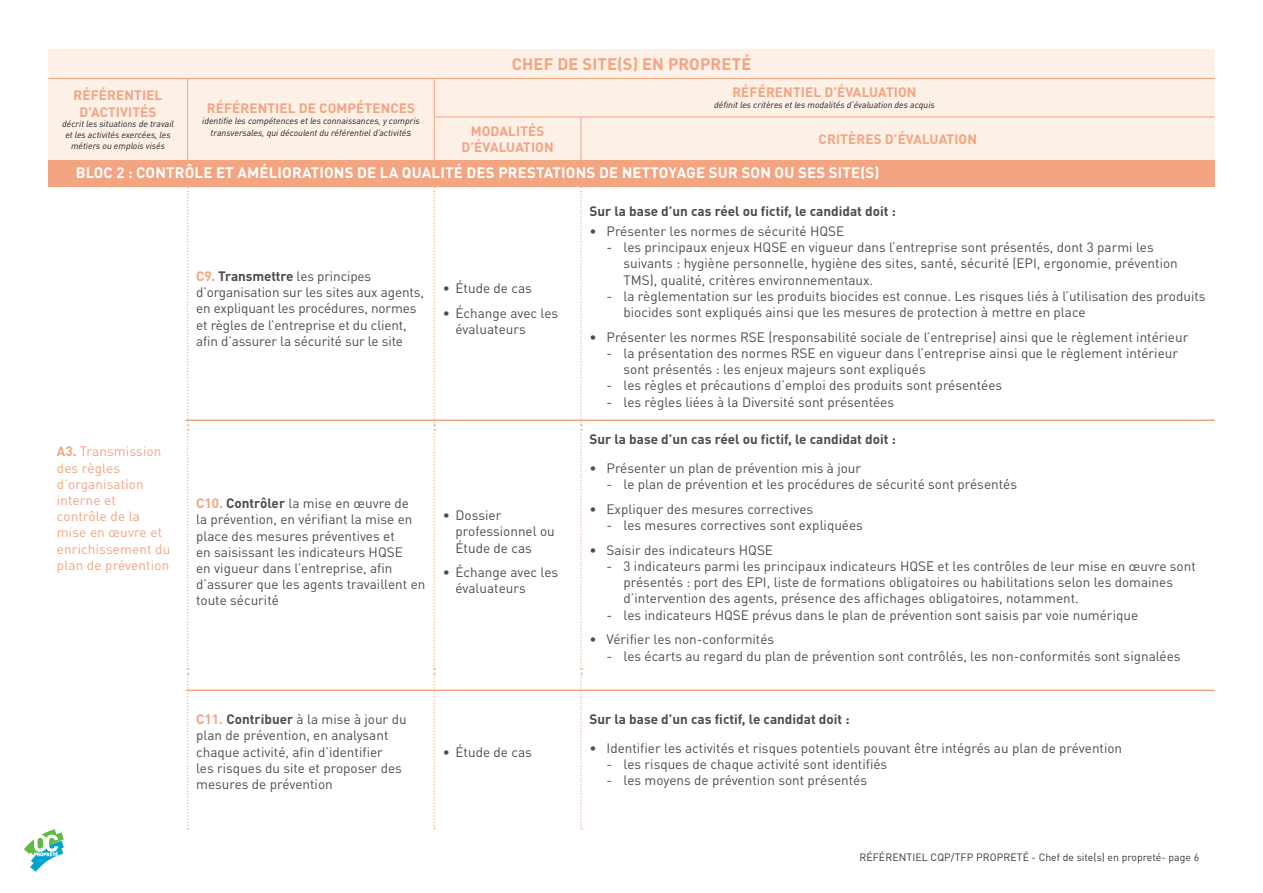
<style>
.page{position:relative;width:1263px;height:893px;background:#fff}
.page>*{position:absolute;margin:0;border:0;box-sizing:border-box;transform-origin:0 0}
.t1{font:700 16.5px "DIN Pro";letter-spacing:.01em;color:#f3a481}
.t2{font:700 15px "DIN Pro";letter-spacing:.01em;color:#fff}
.t3{font:13.5px/16.2px "DIN Pro";color:#4b4c4d}
.t4{font:700 13.5px "DIN Pro";color:#4b4c4d}
.t5{font:700 13.5px "DIN Pro";letter-spacing:.01em;color:#f3a481}
.t6{font:13.5px/16.2px "DIN Pro";letter-spacing:.01em;color:#f3a481}
.t7{font:10.5px "DIN Pro";letter-spacing:.005em;color:#3b3532}
.t8{font:italic 9px/10.8px "DIN Pro";color:#231f20;text-align:center}
.s1{font-size:10.5px}
.s2{font-weight:700;color:#f3a481}
.s3{font-weight:700}
</style>
<div class="page">
<svg style="left:24px;top:829px;width:40px;height:43px"></svg>
<div style="left:48px;top:49px;width:1166px;height:111px;background:#fcf0e7"></div>
<div style="left:48px;top:160px;width:1166px;height:27px;background:#f3a481"></div>
<svg style="left:187px;top:187px;width:2px;height:642px"></svg>
<svg style="left:433px;top:187px;width:2px;height:642px"></svg>
<svg style="left:580px;top:187px;width:2px;height:642px"></svg>
<hr style="left:581px;top:117px;width:1px;height:43px;background:#f3a481">
<hr style="left:48px;top:78px;width:140px;height:1px;background:#f3a481">
<hr style="left:188px;top:78px;width:246px;height:1px;background:#f3a481">
<hr style="left:187px;top:79px;width:1px;height:38px;background:#f3a481">
<hr style="left:187px;top:117px;width:1px;height:43px;background:#f3a481">
<hr style="left:434px;top:117px;width:1px;height:43px;background:#f3a481">
<hr style="left:434px;top:78px;width:147px;height:1px;background:#f3a481">
<hr style="left:434px;top:79px;width:1px;height:38px;background:#f3a481">
<hr style="left:581px;top:78px;width:633px;height:1px;background:#f3a481">
<hr style="left:434px;top:117px;width:147px;height:1px;background:#f3a481">
<hr style="left:581px;top:117px;width:633px;height:1px;background:#f3a481">
<hr style="left:186px;top:419px;width:1028px;height:2px;background:#f3a481">
<hr style="left:186px;top:690px;width:1028px;height:1px;background:#f3a481">
<p class="t1" style="left:512px;top:50px;width:241px">CHEF DE SITE(S) EN PROPRETÉ</p>
<p class="t5" style="left:732px;top:81px;width:186px">RÉFÉRENTIEL D’ÉVALUATION</p>
<p class="t8" style="left:714px;top:99px;width:222px">définit les critères et les modalités d’évaluation des acquis</p>
<p class="t5" style="left:74px;top:84px;width:90px">RÉFÉRENTIEL</p>
<p class="t5" style="left:79px;top:100px;width:79px">D’ACTIVITÉS</p>
<p class="t8" style="left:62px;top:118px;width:113px">décrit les situations de travail et les activités exercées, les métiers ou emplois visés</p>
<p class="t5" style="left:207px;top:97px;width:210px">RÉFÉRENTIEL DE COMPÉTENCES</p>
<p class="t8" style="left:202px;top:113px;width:219px;line-height:12.6px">identifie les compétences et les connaissances, y compris transversales, qui découlent du référentiel d’activité<span class="s1">s</span></p>
<p class="t5" style="left:471px;top:120px;width:75px">MODALITÉS</p>
<p class="t5" style="left:462px;top:136px;width:94px">D’ÉVALUATION</p>
<p class="t5" style="left:818px;top:128px;width:160px">CRITÈRES D’ÉVALUATION</p>
<p class="t2" style="left:76px;top:160px;width:805px">BLOC 2 : CONTRÔLE ET AMÉLIORATIONS DE LA QUALITÉ DES PRESTATIONS DE NETTOYAGE SUR SON OU SES SITE(S)</p>
<p class="t3" style="left:196px;top:267px;width:229px"><span class="s2">C9.</span> <span class="s3">Transmettre</span> les principes d’organisation sur les sites aux agents, en expliquant les procédures, normes et règles de l’entreprise et du client, afin d’assurer la sécurité sur le site</p>
<p class="t3" style="left:443px;top:279px;width:91px">• Étude de cas</p>
<p class="t3" style="left:456px;top:303px;width:104px;text-indent:-13px">• Échange avec les évaluateurs</p>
<p class="t6" style="left:57px;top:442px;width:115px"><span class="s3">A3.</span> Transmission des règles d’organisation interne et<br>contrôle de la mise en œuvre et enrichissement du plan de prévention</p>
<p class="t3" style="left:196px;top:494px;width:231px"><span class="s2">C10.</span> <span class="s3">Contrôler</span> la mise en œuvre de<br>la prévention, en vérifiant la mise en place des mesures préventives et<br>en saisissant les indicateurs HQSE<br>en vigueur dans l’entreprise, afin d’assurer que les agents travaillent en toute sécurité</p>
<p class="t3" style="left:456px;top:506px;width:101px;text-indent:-13px">• Dossier professionnel ou<br>Étude de cas</p>
<p class="t3" style="left:456px;top:563px;width:104px;text-indent:-13px">• Échange avec les évaluateurs</p>
<p class="t3" style="left:196px;top:710px;width:212px"><span class="s2">C11.</span> <span class="s3">Contribuer</span> à la mise à jour du plan de prévention, en analysant chaque activité, afin d’identifier<br>les risques du site et proposer des mesures de prévention</p>
<p class="t3" style="left:443px;top:742px;width:91px">• Étude de cas</p>
<p class="t4" style="left:589px;top:199px;width:308px">Sur la base d’un cas réel ou fictif, le candidat doit :</p>
<p class="t3" style="left:589px;top:222px;width:256px">• Présenter les normes de sécurité HQSE</p>
<p class="t3" style="left:623px;top:238px;width:556px;text-indent:-17px">- les principaux enjeux HQSE en vigueur dans l’entreprise sont présentés, dont 3 parmi les suivants : hygiène personnelle, hygiène des sites, santé, sécurité (EPI, ergonomie, prévention<br>TMS), qualité, critères environnementaux.</p>
<p class="t3" style="left:623px;top:287px;width:583px;text-indent:-17px">- la règlementation sur les produits biocides est connue. Les risques liés à l’utilisation des produits biocides sont expliqués ainsi que les mesures de protection à mettre en place</p>
<p class="t3" style="left:589px;top:327px;width:600px">• Présenter les normes RSE (responsabilité sociale de l’entreprise) ainsi que le règlement intérieur</p>
<p class="t3" style="left:623px;top:344px;width:556px;text-indent:-17px">- la présentation des normes RSE en vigueur dans l’entreprise ainsi que le règlement intérieur sont présentés : les enjeux majeurs sont expliqués</p>
<p class="t3" style="left:606px;top:376px;width:397px">- les règles et précautions d’emploi des produits sont présentées</p>
<p class="t3" style="left:606px;top:392px;width:289px">- les règles liées à la Diversité sont présentées</p>
<p class="t4" style="left:589px;top:428px;width:308px">Sur la base d’un cas réel ou fictif, le candidat doit :</p>
<p class="t3" style="left:589px;top:459px;width:273px">• Présenter un plan de prévention mis à jour</p>
<p class="t3" style="left:606px;top:475px;width:412px">- le plan de prévention et les procédures de sécurité sont présentés</p>
<p class="t3" style="left:589px;top:500px;width:225px">• Expliquer des mesures correctives</p>
<p class="t3" style="left:606px;top:516px;width:258px">- les mesures correctives sont expliquées</p>
<p class="t3" style="left:589px;top:540px;width:185px">• Saisir des indicateurs HQSE</p>
<p class="t3" style="left:623px;top:557px;width:574px;text-indent:-17px">- 3 indicateurs parmi les principaux indicateurs HQSE et les contrôles de leur mise en œuvre sont présentés : port des EPI, liste de formations obligatoires ou habilitations selon les domaines d’intervention des agents, présence des affichages obligatoires, notamment.</p>
<p class="t3" style="left:606px;top:605px;width:533px">- les indicateurs HQSE prévus dans le plan de prévention sont saisis par voie numérique</p>
<p class="t3" style="left:589px;top:630px;width:186px">• Vérifier les non-conformités</p>
<p class="t3" style="left:606px;top:646px;width:576px">- les écarts au regard du plan de prévention sont contrôlés, les non-conformités sont signalées</p>
<p class="t4" style="left:589px;top:707px;width:262px">Sur la base d’un cas fictif, le candidat doit :</p>
<p class="t3" style="left:589px;top:738px;width:534px">• Identifier les activités et risques potentiels pouvant être intégrés au plan de prévention</p>
<p class="t3" style="left:606px;top:754px;width:282px">- les risques de chaque activité sont identifiés</p>
<p class="t3" style="left:606px;top:771px;width:262px">- les moyens de prévention sont présentés</p>
<p class="t7" style="left:859px;top:849px;width:341px">RÉFÉRENTIEL CQP/TFP PROPRETÉ - Chef de site(s) en propreté- page 6</p>
</div>
